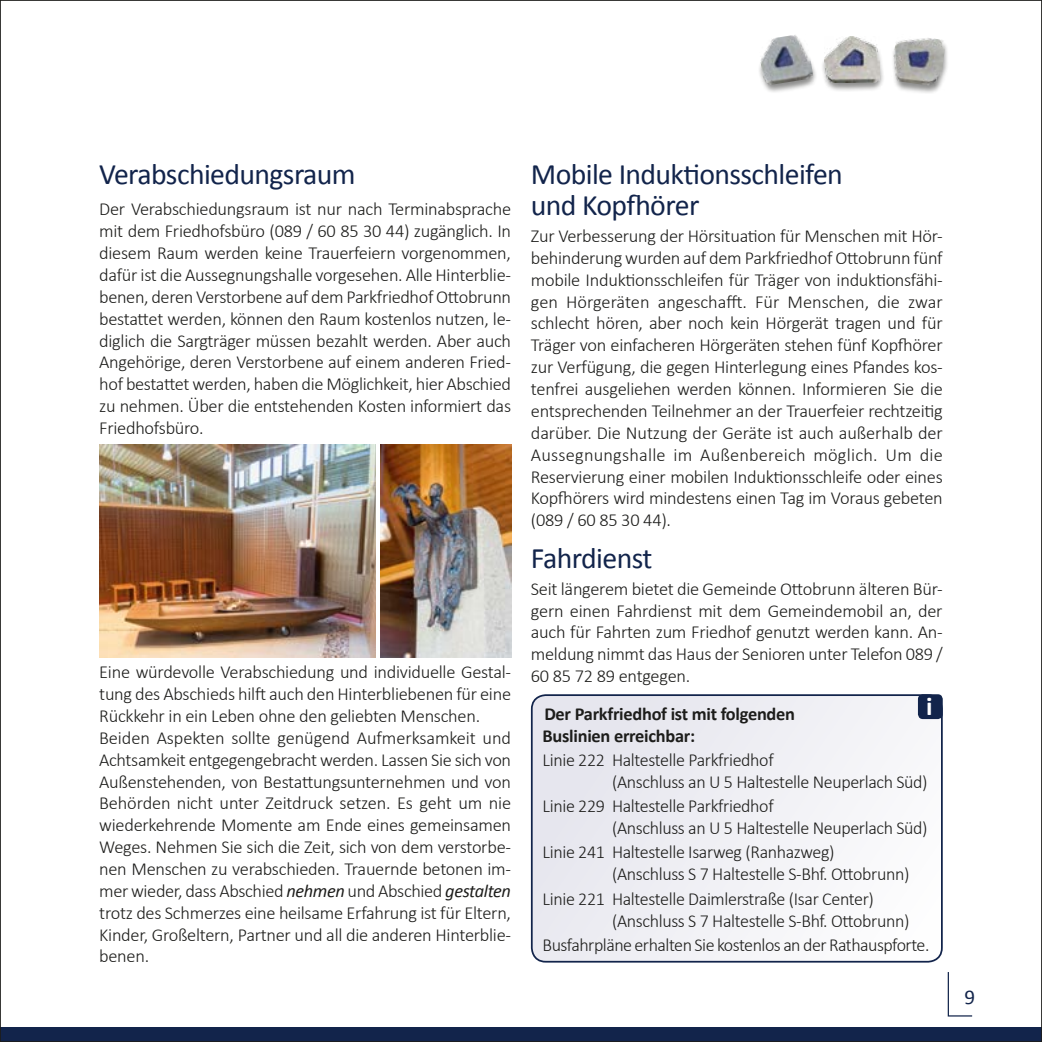
<style>
.page{position:relative;width:1042px;height:1042px;background:#fff}
.page>*{position:absolute;margin:0;border:0;box-sizing:border-box;transform-origin:0 0}
.t1{font:29.75px/31.5px "Calibri";letter-spacing:-.02em;color:#12244b}
.t2{font:700 26.25px "Calibri";color:#fff}
.t3{font:21px "Calibri";color:#12244b}
.t4{font:300 18.38px/21.9px "Calibri";letter-spacing:-.015em;color:#1d1d1b}
.t5{font:700 18.38px/21.9px "Calibri";letter-spacing:-.015em;color:#1d1d1b}
.s1{font-weight:400;font-style:italic}
</style>
<div class="page">
<svg style="left:947px;top:972px;width:26px;height:45px"></svg>
<div style="left:0;top:1027px;width:1042px;height:15px;background:#12244b"></div>
<div style="left:757px;top:35px;width:60px;height:58px;background:#1d1d1b;opacity:.5"></div>
<img style="left:757px;top:35px;width:56px;height:51px">
<div style="left:820px;top:36px;width:64px;height:56px;background:#1d1d1b;opacity:.5"></div>
<img style="left:824px;top:37px;width:55px;height:45px">
<div style="left:890px;top:39px;width:59px;height:55px;background:#1d1d1b;opacity:.5"></div>
<img style="left:890px;top:38px;width:56px;height:49px">
<div style="left:532px;top:695px;width:410px;height:266px;background:#f0f0f5;border-radius:14px"></div>
<div style="left:531px;top:694px;width:412px;height:268px;border:2px solid #12244b;border-radius:14px"></div>
<div style="left:918px;top:694px;width:25px;height:25px;background:#12244b;border-radius:5px"></div>
<img style="left:99px;top:444px;width:277px;height:213px">
<img style="left:381px;top:444px;width:130px;height:213px">
<h1 class="t1" style="left:99px;top:158px;width:258px">Verabschiedungsraum</h1>
<p class="t4" style="left:99px;top:197px;width:413px;text-align:justify">Der Verabschiedungsraum ist nur nach Terminabsprache mit dem Friedhofsbüro (089 / 60 85 30 44) zugänglich. In diesem Raum werden keine Trauerfeiern vorgenommen, dafür ist die Aussegnungshalle vorgesehen. Alle Hinterblie&shy;benen, deren Verstorbene auf dem Parkfriedhof Ottobrunn bestattet werden, können den Raum kostenlos nutzen, le&shy;diglich die Sargträger müssen bezahlt werden. Aber auch Angehörige, deren Verstorbene auf einem anderen Fried&shy;hof bestattet werden, haben die Möglichkeit, hier Abschied zu nehmen. Über die entstehenden Kosten informiert das Friedhofsbüro.</p>
<p class="t4" style="left:99px;top:660px;width:413px">Eine würdevolle Verabschiedung und individuelle Gestal&shy;tung des Abschieds hilft auch den Hinterbliebenen für eine Rückkehr in ein Leben ohne den geliebten Menschen.<br>Beiden Aspekten sollte genügend Aufmerksamkeit und Achtsamkeit entgegengebracht werden. Lassen Sie sich von Außenstehenden, von Bestattungsunternehmen und von Behörden nicht unter Zeitdruck setzen. Es geht um nie wiederkehrende Momente am Ende eines gemeinsamen Weges. Nehmen Sie sich die Zeit, sich von dem verstorbe&shy;nen Menschen zu verabschieden. Trauernde betonen im&shy;mer wieder, dass Abschied <span class="s1">nehmen</span> und Abschied <span class="s1">gestalten </span>trotz des Schmerzes eine heilsame Erfahrung ist für Eltern, Kinder, Großeltern, Partner und all die anderen Hinterblie&shy;benen.</p>
<h1 class="t1" style="left:531px;top:158px;width:313px">Mobile Induktionsschleifen und Kopfhörer</h1>
<p class="t4" style="left:531px;top:224px;width:413px;text-align:justify">Zur Verbesserung der Hörsituation für Menschen mit Hör&shy;behinderung wurden auf dem Parkfriedhof Ottobrunn fünf mobile Induktionsschleifen für Träger von induktionsfähi&shy;gen Hörgeräten angeschafft. Für Menschen, die zwar schlecht hören, aber noch kein Hörgerät tragen und für Träger von einfacheren Hörgeräten stehen fünf Kopfhörer zur Verfügung, die gegen Hinterlegung eines Pfandes kos&shy;tenfrei ausgeliehen werden können. Informieren Sie die entsprechenden Teilnehmer an der Trauerfeier rechtzeitig darüber. Die Nutzung der Geräte ist auch außerhalb der Aussegnungshalle im Außenbereich möglich. Um die Reservierung einer mobilen Induktionsschleife oder eines Kopfhörers wird mindestens einen Tag im Voraus gebeten (089 / 60 85 30 44).</p>
<h1 class="t1" style="left:531px;top:542px;width:123px">Fahrdienst</h1>
<p class="t4" style="left:531px;top:577px;width:413px;text-align:justify">Seit längerem bietet die Gemeinde Ottobrunn älteren Bür&shy;gern einen Fahrdienst mit dem Gemeindemobil an, der auch für Fahrten zum Friedhof genutzt werden kann. An&shy;meldung nimmt das Haus der Senioren unter Telefon 089 / 60 85 72 89 entgegen.</p>
<p class="t5" style="left:542px;top:702px;width:254px">Der Parkfriedhof ist mit folgenden<br>Buslinien erreichbar:</p>
<p class="t4" style="left:612px;top:748px;width:317px;text-indent:-69px">Linie 222 Haltestelle Parkfriedhof<br>(Anschluss an U 5 Haltestelle Neuperlach Süd)</p>
<p class="t4" style="left:612px;top:794px;width:317px;text-indent:-69px">Linie 229 Haltestelle Parkfriedhof<br>(Anschluss an U 5 Haltestelle Neuperlach Süd)</p>
<p class="t4" style="left:612px;top:840px;width:299px;text-indent:-69px">Linie 241 Haltestelle Isarweg (Ranhazweg) (Anschluss S 7 Haltestelle S-Bhf. Ottobrunn)</p>
<p class="t4" style="left:612px;top:887px;width:299px;text-indent:-69px">Linie 221 Haltestelle Daimlerstraße (Isar Center) (Anschluss S 7 Haltestelle S-Bhf. Ottobrunn)</p>
<p class="t4" style="left:542px;top:933px;width:388px">Busfahrpläne erhalten Sie kostenlos an der Rathauspforte.</p>
<h2 class="t2" style="left:926px;top:689px;width:8px">i</h2>
<p class="t3" style="left:964px;top:984px;width:12px">9</p>
</div>
